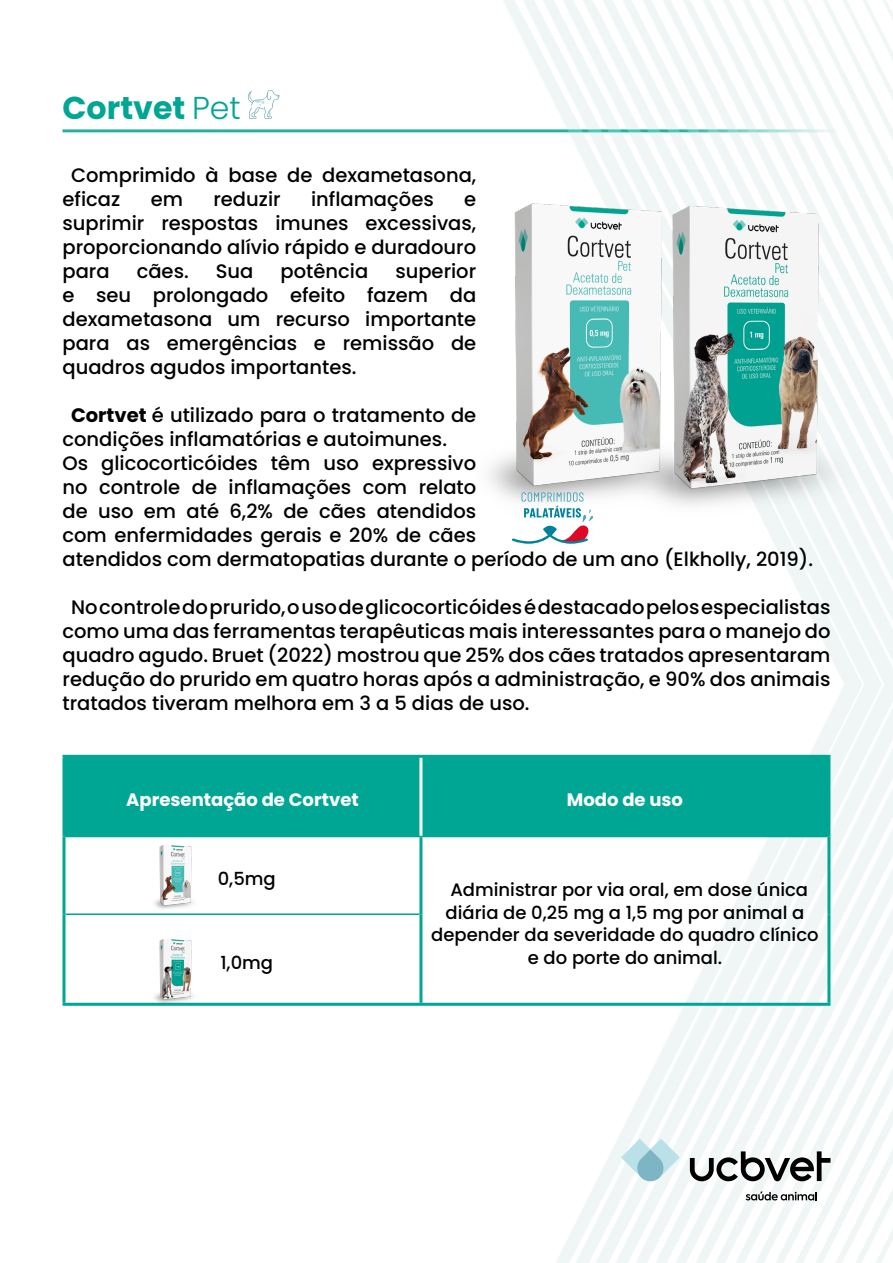
<style>
.page{position:relative;width:893px;height:1263px;background:#fff}
.page>*{position:absolute;margin:0;border:0;box-sizing:border-box;transform-origin:0 0}
.t1{font:700 31.65px "Poppins";color:#00a694}
.t2{font:500 19.5px/24px "Poppins";color:#000;text-align:justify}
.t3{font:500 18px/22.5px "Poppins";color:#000;text-align:center}
.t4{font:700 18px "Poppins";color:#fff}
.s1{font-weight:300}
.s2{font-weight:700}
</style>
<div class="page">
<svg style="left:568px;top:0;width:20px;height:1263px"></svg>
<svg style="left:588px;top:0;width:20px;height:1263px"></svg>
<svg style="left:608px;top:0;width:20px;height:1263px"></svg>
<svg style="left:628px;top:0;width:20px;height:1263px"></svg>
<svg style="left:648px;top:0;width:20px;height:1263px"></svg>
<svg style="left:668px;top:0;width:20px;height:1263px"></svg>
<svg style="left:688px;top:0;width:205px;height:1258px"></svg>
<svg style="left:708px;top:0;width:185px;height:608px"></svg>
<svg style="left:708px;top:761px;width:185px;height:160px"></svg>
<svg style="left:728px;top:0;width:165px;height:568px;fill:#f4f9f8"></svg>
<svg style="left:728px;top:801px;width:165px;height:120px;fill:#eff6f5"></svg>
<svg style="left:748px;top:0;width:145px;height:528px;fill:#f4f9f8"></svg>
<svg style="left:748px;top:841px;width:145px;height:80px;fill:#eff6f5"></svg>
<svg style="left:768px;top:0;width:125px;height:488px"></svg>
<svg style="left:768px;top:881px;width:125px;height:40px;fill:#eff6f5"></svg>
<svg style="left:788px;top:0;width:105px;height:448px"></svg>
<svg style="left:808px;top:0;width:85px;height:408px"></svg>
<hr style="left:63px;top:129px;width:781px;height:3px;background:#00a694">
<img style="left:489px;top:168px;width:102px;height:331px">
<img style="left:591px;top:168px;width:292px;height:350px">
<div style="left:66px;top:758px;width:761px;height:78px;background:#00a694"></div>
<hr style="left:66px;top:836px;width:355px;height:1px;background:#00a694">
<hr style="left:421px;top:836px;width:406px;height:1px;background:#00a694">
<hr style="left:66px;top:913px;width:353px;height:2px;background:#00a694">
<hr style="left:63px;top:755px;width:358px;height:3px;background:#00a694">
<hr style="left:63px;top:758px;width:3px;height:78px;background:#00a694">
<hr style="left:421px;top:755px;width:409px;height:3px;background:#00a694">
<hr style="left:827px;top:758px;width:3px;height:78px;background:#00a694">
<hr style="left:63px;top:836px;width:3px;height:78px;background:#00a694">
<hr style="left:419px;top:837px;width:3px;height:77px;background:#00a694">
<hr style="left:827px;top:836px;width:3px;height:78px;background:#00a694">
<hr style="left:827px;top:914px;width:3px;height:89px;background:#00a694">
<hr style="left:421px;top:1003px;width:409px;height:3px;background:#00a694">
<hr style="left:63px;top:914px;width:3px;height:89px;background:#00a694">
<hr style="left:419px;top:914px;width:3px;height:89px;background:#00a694">
<hr style="left:63px;top:1003px;width:358px;height:3px;background:#00a694">
<hr style="left:419px;top:758px;width:3px;height:78px;background:#fff">
<svg style="left:248px;top:90px;width:31px;height:29px"></svg>
<svg style="left:512px;top:492px;width:81px;height:56px"></svg>
<img style="left:144px;top:828px;width:63px;height:81px">
<img style="left:144px;top:939px;width:63px;height:64px">
<svg style="left:621px;top:1139px;width:59px;height:43px"></svg>
<svg style="left:690px;top:921px;width:203px;height:342px"></svg>
<h1 class="t1" style="left:63px;top:90px;width:180px">Cortvet <span class="s1">Pet</span></h1>
<p class="t2" style="left:63px;top:163px;width:415px;text-indent:9px">Comprimido à base de dexametasona, eficaz</p>
<p class="t2" style="left:151px;top:187px;width:34px">em</p>
<p class="t2" style="left:213px;top:187px;width:69px">reduzir</p>
<p class="t2" style="left:311px;top:187px;width:124px">inflamações</p>
<p class="t2" style="left:63px;top:187px;width:415px;text-indent:402px">e suprimir respostas imunes excessivas, proporcionando alívio rápido e duradouro para</p>
<p class="t2" style="left:63px;top:259px;width:415px;text-indent:333px">superior e seu prolongado efeito fazem da dexametasona um recurso importante para as emergências e remissão de quadros agudos importantes.</p>
<p class="t2" style="left:63px;top:403px;width:752px;text-align:left;text-indent:9px"><span class="s2">Cortvet</span> é utilizado para o tratamento de<br>condições inflamatórias e autoimunes.<br>Os glicocorticóides têm uso expressivo<br>no controle de inflamações com relato<br>de uso em até 6,2% de cães atendidos<br>com enfermidades gerais e 20% de cães<br>atendidos com dermatopatias durante o período de um ano (Elkholly, 2019).</p>
<p class="t2" style="left:63px;top:595px;width:769px;text-indent:9px">No controle do prurido, o uso de glicocorticóides é destacado pelos especialistas como uma das ferramentas terapêuticas mais interessantes para o manejo do quadro agudo. Bruet (2022) mostrou que 25% dos cães tratados apresentaram redução do prurido em quatro horas após a administração, e 90% dos animais tratados tiveram melhora em 3 a 5 dias de uso.</p>
<p class="t2" style="left:137px;top:259px;width:54px">cães.</p>
<p class="t2" style="left:216px;top:259px;width:39px">Sua</p>
<p class="t2" style="left:281px;top:259px;width:89px">potência</p>
<p class="t4" style="left:126px;top:789px;width:234px">Apresentação de Cortvet</p>
<p class="t4" style="left:567px;top:789px;width:118px">Modo de uso</p>
<p class="t3" style="left:218px;top:867px;width:59px">0,5mg</p>
<p class="t3" style="left:220px;top:951px;width:54px">1,0mg</p>
<p class="t3" style="left:431px;top:879px;width:389px">Administrar por via oral, em dose única diária de 0,25 mg a 1,5 mg por animal a depender da severidade do quadro clínico e do porte do animal.</p>
</div>
